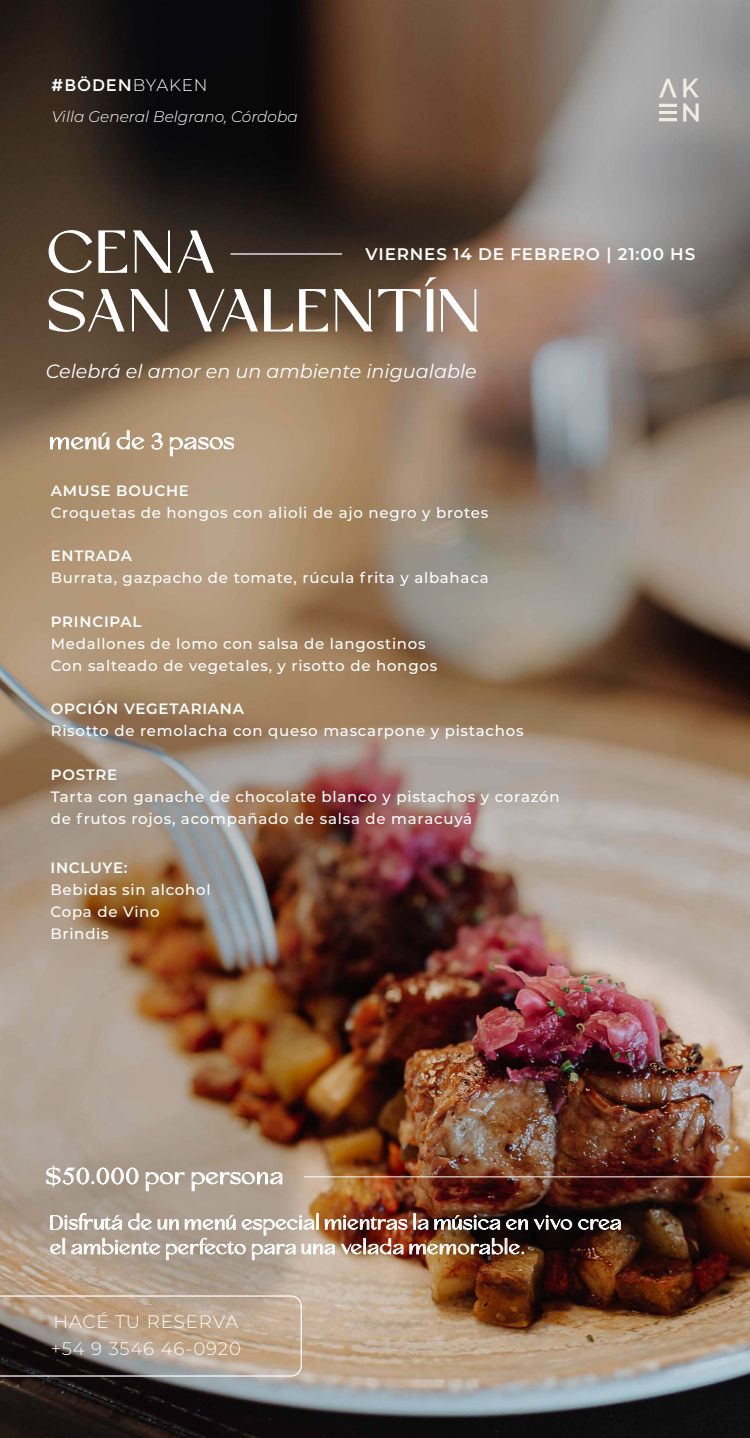
<style>
.page{position:relative;width:750px;height:1438px;background:#fff}
.page>*{position:absolute;margin:0;border:0;box-sizing:border-box;transform-origin:0 0}
.t1{font:58.62px/58.7px "Anabele";letter-spacing:.03em;color:#fff}
.t2{font:22.56px "Anabele";letter-spacing:.03em;color:#fff}
.t3{font:19.25px/24.6px "Anabele";letter-spacing:.03em;color:#fff}
.t4{font:italic 19.19px "Montserrat";color:#fff}
.t5{font:300 18.12px/27.5px "Montserrat";letter-spacing:.05em;color:#fff}
.t6{font:600 16.81px "Montserrat";letter-spacing:.05em;color:#fff}
.t7{font:16.81px "Montserrat";letter-spacing:.05em;color:#fff}
.t8{font:italic 300 15.38px "Montserrat";color:#fff}
.t9{font:500 15px/21.9px "Montserrat";letter-spacing:.05em;color:#fff}
.t10{font:600 15px "Montserrat";letter-spacing:.05em;color:#fff}
.s1{font-weight:300}
</style>
<div class="page">
<img style="left:0;top:1340px;width:750px;height:97px">
<img style="left:0;top:0;width:750px;height:1340px">
<svg style="left:683px;top:79px;width:16px;height:18px"></svg>
<svg style="left:683px;top:103px;width:16px;height:18px"></svg>
<svg style="left:659px;top:79px;width:18px;height:42px"></svg>
<svg style="left:45px;top:229px;width:170px;height:47px;background:#5c4f43"></svg>
<svg style="left:47px;top:287px;width:123px;height:47px;background:#6c5c4d"></svg>
<svg style="left:187px;top:288px;width:106px;height:44px;background:#665748"></svg>
<svg style="left:299px;top:276px;width:180px;height:56px;background:#846e5d"></svg>
<svg style="left:50px;top:432px;width:60px;height:18px"></svg>
<svg style="left:116px;top:430px;width:29px;height:19px"></svg>
<svg style="left:151px;top:432px;width:83px;height:24px;background:#c3ae96"></svg>
<svg style="left:46px;top:1165px;width:93px;height:21px;background:#bcb1a7"></svg>
<svg style="left:146px;top:1172px;width:39px;height:19px"></svg>
<svg style="left:192px;top:1171px;width:91px;height:20px;background:#c0b4aa"></svg>
<hr style="left:230px;top:253px;width:112px;height:2px;background:#fff">
<hr style="left:304px;top:1176px;width:446px;height:1px;background:#fff">
<svg style="left:0;top:1295px;width:302px;height:81px;background:#a1907f"></svg>
<svg style="left:578px;top:1219px;width:43px;height:15px"></svg>
<img style="left:50px;top:1212px;width:522px;height:48px">
<p class="t7" style="left:51px;top:75px;width:158px">#BÖDEN<span class="s1">BYAKEN</span></p>
<p class="t8" style="left:52px;top:106px;width:248px">Villa General Belgrano, Córdoba</p>
<h1 class="t1" style="left:46px;top:223px;width:435px">CENA<br>SAN VALENTÍN</h1>
<p class="t6" style="left:366px;top:242px;width:331px">VIERNES 14 DE FEBRERO | 21:00 HS</p>
<p class="t4" style="left:46px;top:358px;width:432px">Celebrá el amor en un ambiente inigualable</p>
<h2 class="t2" style="left:49px;top:426px;width:187px">menú de 3 pasos</h2>
<p class="t10" style="left:51px;top:479px;width:140px">AMUSE BOUCHE</p>
<p class="t9" style="left:51px;top:500px;width:439px">Croquetas de hongos con alioli de ajo negro y brotes</p>
<p class="t10" style="left:51px;top:545px;width:83px">ENTRADA</p>
<p class="t9" style="left:51px;top:566px;width:439px">Burrata, gazpacho de tomate, rúcula frita y albahaca</p>
<p class="t10" style="left:51px;top:611px;width:92px">PRINCIPAL</p>
<p class="t9" style="left:51px;top:632px;width:388px">Medallones de lomo con salsa de langostinos<br>Con salteado de vegetales, y risotto de hongos</p>
<p class="t10" style="left:51px;top:698px;width:195px">OPCIÓN VEGETARIANA</p>
<p class="t9" style="left:51px;top:719px;width:474px">Risotto de remolacha con queso mascarpone y pistachos</p>
<p class="t10" style="left:51px;top:764px;width:68px">POSTRE</p>
<p class="t9" style="left:51px;top:785px;width:510px">Tarta con ganache de chocolate blanco y pistachos y corazón de frutos rojos, acompañado de salsa de maracuyá</p>
<p class="t10" style="left:50px;top:857px;width:79px">INCLUYE:</p>
<p class="t9" style="left:50px;top:878px;width:162px">Bebidas sin alcohol<br>Copa de Vino<br>Brindis</p>
<h2 class="t2" style="left:46px;top:1161px;width:239px">$50.000 por persona</h2>
<p class="t3" style="left:50px;top:1210px;width:573px">Disfrutá de un menú especial mientras la música en vivo crea el ambiente perfecto para una velada memorable.</p>
<p class="t5" style="left:51px;top:1306px;width:192px">HACÉ TU RESERVA +54 9 3546 46-0920</p>
</div>
